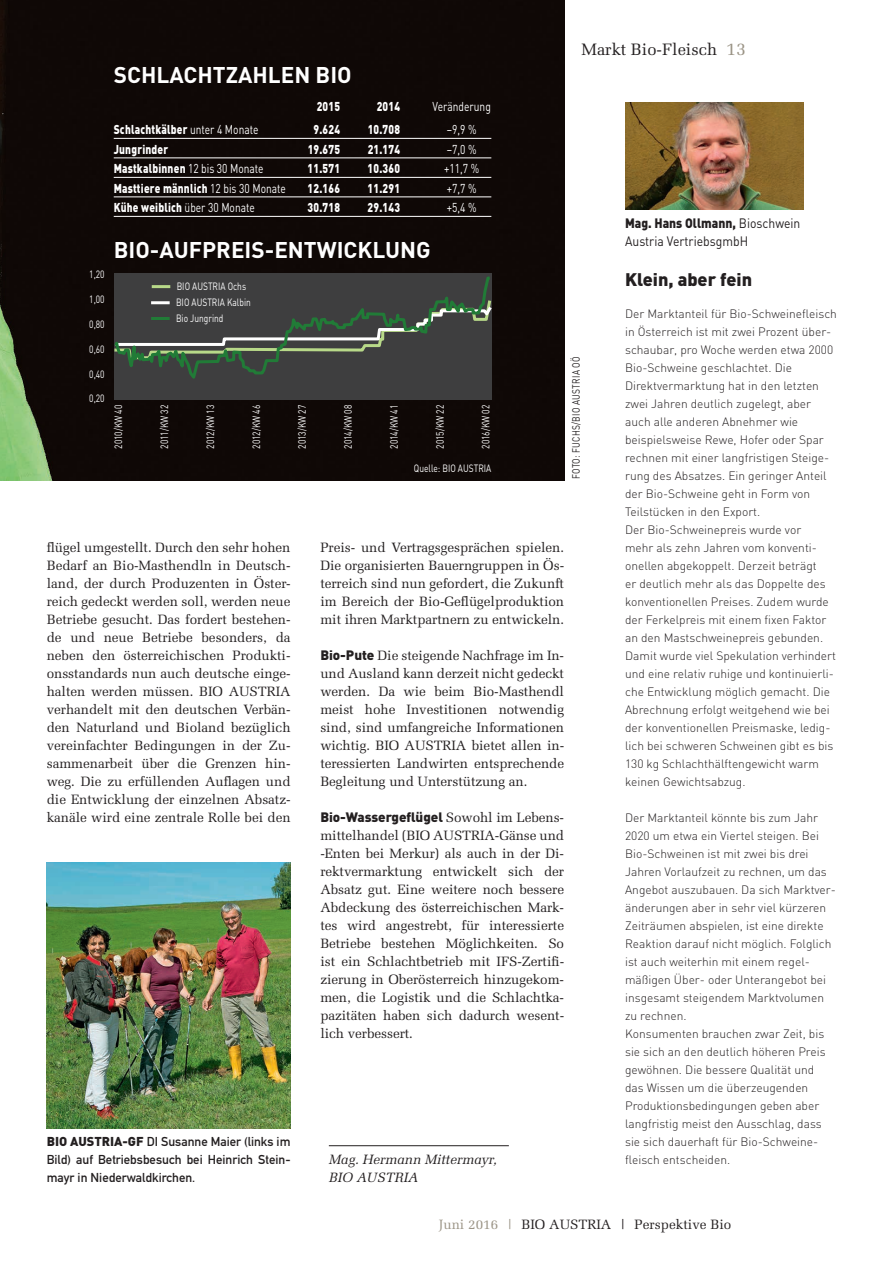
<style>
.page{position:relative;width:893px;height:1263px;background:#fff}
.page>*{position:absolute;margin:0;border:0;box-sizing:border-box;transform-origin:0 0}
.t1{font:700 22.5px "DIN";color:#fff}
.t2{font:900 18px "DIN";color:#231f20}
.t3{font:16.5px "Melior LT Std";color:#231f20}
.t4{font:13.5px/18px "Melior LT Std";letter-spacing:-.005em;color:#231f20;text-align:justify}
.t5{font:13.5px/18px "DIN";color:#231f20;scale:.9 1}
.t6{font:900 13.5px "DIN";letter-spacing:-.005em;color:#231f20}
.t7{font:italic 13.5px/18px "Melior LT Std";color:#231f20}
.t8{font:900 12.75px "DIN";letter-spacing:.02em;color:#fff;scale:.8 1}
.t9{font:12.75px/18px "DIN Mittelschrift Std";color:#231f20;text-align:justify}
.t10{font:12.75px "DIN";color:#fff;scale:.8 1}
.t11{font:300 12px/18px "DIN";color:#231f20}
.t12{font:10.5px/15.9px "DIN";color:#fff;scale:.8 1}
.t13{font:10.5px "DIN";letter-spacing:.03em;color:#231f20;scale:.8 1}
.s1{font-weight:400}
.s2{font-size:18px;color:#9b9486}
.s3{font-family:"DIN";font-weight:900}
.s4{font-family:"Melior LT Std";font-weight:400}
.s5{font-weight:900}
.s6{color:#9b9486}
</style>
<div class="page">
<div style="left:0;top:0;width:564px;height:480px;background:#0f0806"></div>
<hr style="left:329px;top:1145px;width:180px;height:1px;background:#231f20">
<hr style="left:114px;top:138px;width:377px;height:1px;background:#fff">
<hr style="left:114px;top:158px;width:377px;height:1px;background:#fff">
<hr style="left:114px;top:177px;width:377px;height:1px;background:#fff">
<hr style="left:114px;top:197px;width:377px;height:1px;background:#fff">
<hr style="left:114px;top:216px;width:377px;height:1px;background:#fff">
<img style="left:625px;top:102px;width:179px;height:107px">
<div style="left:114px;top:274px;width:377px;height:126px;background:#3e3e3f"></div>
<img style="left:47px;top:862px;width:244px;height:266px">
<svg style="left:111px;top:275px;width:384px;height:110px"></svg>
<hr style="left:152px;top:285px;width:18px;height:3px;background:#b8d989">
<hr style="left:151px;top:301px;width:19px;height:3px;background:#fff">
<hr style="left:151px;top:317px;width:19px;height:3px;background:#217b37">
<h1 class="t1" style="left:114px;top:60px;width:42px">SCHLA</h1>
<h1 class="t1" style="left:183px;top:60px;width:29px">CHTZAHLE</h1>
<h1 class="t1" style="left:294px;top:60px;width:47px">N BIO</h1>
<p class="t8" style="left:317px;top:97px;width:31px">2015</p>
<p class="t8" style="left:377px;top:97px;width:31px">2014</p>
<p class="t10" style="left:433px;top:98px;width:74px">Veränderung</p>
<p class="t8" style="left:114px;top:121px;width:182px">Schlachtkälber <span class="s1">unter 4 Monate</span></p>
<p class="t8" style="left:314px;top:121px;width:35px">9.624</p>
<p class="t8" style="left:368px;top:121px;width:42px">10.708</p>
<p class="t10" style="left:447px;top:122px;width:39px">–9,9 %</p>
<p class="t8" style="left:114px;top:141px;width:70px">Jungrinder</p>
<p class="t8" style="left:308px;top:141px;width:42px">19.675</p>
<p class="t8" style="left:368px;top:141px;width:42px">21.174</p>
<p class="t10" style="left:447px;top:141px;width:39px">–7,0 %</p>
<p class="t8" style="left:114px;top:160px;width:189px">Mastkalbinnen <span class="s1">12 bis 30 Monate</span></p>
<p class="t8" style="left:308px;top:160px;width:42px">11.571</p>
<p class="t8" style="left:368px;top:160px;width:42px">10.360</p>
<p class="t10" style="left:444px;top:161px;width:45px">+11,7 %</p>
<p class="t8" style="left:114px;top:180px;width:217px">Masttiere männlich <span class="s1">12 bis 30 Monate</span></p>
<p class="t8" style="left:308px;top:180px;width:42px">12.166</p>
<p class="t8" style="left:368px;top:180px;width:42px">11.291</p>
<p class="t10" style="left:447px;top:180px;width:39px">+7,7 %</p>
<p class="t8" style="left:114px;top:199px;width:178px">Kühe weiblich <span class="s1">über 30 Monate</span></p>
<p class="t8" style="left:308px;top:199px;width:42px">30.718</p>
<p class="t8" style="left:368px;top:199px;width:42px">29.143</p>
<p class="t10" style="left:447px;top:200px;width:39px">+5,4 %</p>
<h3 class="t3" style="left:581px;top:40px;width:166px">Markt Bio-Fleisch <span class="s2">13</span></h3>
<p class="t12" style="left:89px;top:266px;width:21px">1,20</p>
<p class="t12" style="left:89px;top:291px;width:21px">1,00</p>
<p class="t12" style="left:89px;top:316px;width:21px">0,80</p>
<p class="t12" style="left:89px;top:341px;width:21px">0,60</p>
<p class="t12" style="left:89px;top:366px;width:21px">0,40</p>
<p class="t12" style="left:89px;top:390px;width:21px">0,20</p>
<h1 class="t1" style="left:114px;top:235px;width:115px">BIO-AUFPREIS</h1>
<h1 class="t1" style="left:265px;top:235px;width:107px">-ENTWICKLU</h1>
<h1 class="t1" style="left:400px;top:235px;width:29px">NG</h1>
<p class="t12" style="left:176px;top:278px;width:95px">BIO AUSTRIA Ochs<br>BIO AUSTRIA Kalbin<br>Bio Jungrind</p>
<p class="t12" style="left:110px;top:449px;width:57px;rotate:-90deg">2010/KW 40</p>
<p class="t12" style="left:156px;top:449px;width:57px;rotate:-90deg">2011/KW 32</p>
<p class="t12" style="left:202px;top:449px;width:57px;rotate:-90deg">2012/KW 13</p>
<p class="t12" style="left:248px;top:449px;width:57px;rotate:-90deg">2012/KW 46</p>
<p class="t12" style="left:294px;top:449px;width:57px;rotate:-90deg">2013/KW 27</p>
<p class="t12" style="left:340px;top:449px;width:57px;rotate:-90deg">2014/KW 08</p>
<p class="t12" style="left:386px;top:449px;width:57px;rotate:-90deg">2014/KW 41</p>
<p class="t12" style="left:432px;top:449px;width:57px;rotate:-90deg">2015/KW 22</p>
<p class="t12" style="left:478px;top:449px;width:57px;rotate:-90deg">2016/KW 02</p>
<p class="t12" style="left:414px;top:460px;width:98px">Quelle: BIO AUSTRIA</p>
<p class="t13" style="left:569px;top:479px;width:155px;rotate:-90deg">Foto : Fuchs/BIO AUSTRIA OÖ</p>
<p class="t4" style="left:47px;top:538px;width:245px">flügel umgestellt. Durch den sehr hohen Bedarf an Bio-Masthendln in Deutsch&shy;land, der durch Produzenten in Öster&shy;reich gedeckt werden soll, werden neue Betriebe gesucht. Das fordert bestehen&shy;de und neue Betriebe besonders, da neben den österreichischen Produkti&shy;onsstandards nun auch deutsche einge&shy;halten werden müssen. BIO AUSTR</p>
<p class="t4" style="left:47px;top:682px;width:245px;text-indent:229px">IA verhandelt mit den deutschen Verbän&shy;den Naturland und Bioland bezüglich vereinfachter Bedingungen in der Zu&shy;sammenarbeit über die Grenzen hin&shy;weg. Die zu erfüllenden Auflagen und die Entwicklung der einzelnen Absatz&shy;kanäle wird eine zentrale Rolle bei den</p>
<p class="t4" style="left:320px;top:538px;width:245px">Preis- und Vertragsgesprächen spielen.<br>Die organisierten Bauerngruppen in Ös&shy;terreich sind nun gefordert, die Zukunft im Bereich der Bio-Geflügelproduktion mit ihren Marktpartnern zu entwickeln.</p>
<p class="t4" style="left:320px;top:646px;width:245px"><span class="s3">Bio-Pute</span> Die steigende Nachfrage im In&shy;und Ausland kann derzeit nicht gedeckt werden. Da wie beim Bio-Masthendl meist hohe Investitionen notwendig sind, sind umfangreiche Informationen wichtig. BIO AUSTR</p>
<p class="t4" style="left:320px;top:736px;width:245px;text-indent:131px">IA bietet allen in&shy;teressierten Landwirten entsprechende Begleitung und Unterstützung an.</p>
<p class="t6" style="left:320px;top:808px;width:245px">Bio-Wassergeflügel <span class="s4">Sowohl im Lebens-</span></p>
<p class="t4" style="left:320px;top:826px;width:134px">mittelhandel (BIO AUSTR</p>
<p class="t4" style="left:320px;top:826px;width:245px;text-indent:160px">IA-Gänse und -Enten bei Merkur) als auch in der Di&shy;rektvermarktung entwickelt sich der Absatz gut. Eine weitere noch bessere Abdeckung des österreichischen Mark&shy;tes wird angestrebt, für interessierte Betriebe bestehen Möglichkeiten. So ist ein Schlachtbetrieb mit IFS-Zertifi&shy;zierung in Oberösterreich hinzugekom&shy;men, die Logistik und die Schlachtka&shy;pazitäten haben sich dadurch wesent&shy;lich verbessert.</p>
<p class="t9" style="left:47px;top:1133px;width:245px"><span class="s3">BIO AUSTRIA-GF</span> DI Susanne Maier (links im Bild) auf Betriebsbesuch bei Heinrich Stein&shy;mayr in Niederwaldkirchen.</p>
<p class="t7" style="left:329px;top:1151px;width:170px">Mag. Hermann Mittermayr,<br>BIO AUSTRIA</p>
<p class="t5" style="left:625px;top:214px;width:196px"><span class="s5">Mag. Hans Ollmann,</span> Bioschwein<br>Austria VertriebsgmbH</p>
<h2 class="t2" style="left:625px;top:267px;width:128px">Klein, aber fein</h2>
<p class="t11" style="left:625px;top:305px;width:213px">Der Marktanteil für Bio-Schweinefleisch in Österreich ist mit zwei Prozent über&shy;schaubar, pro Woche werden etwa 2000<br>Bio-Schweine geschlachtet. Die Direktvermarktung hat in den letzten zwei Jahren deutlich zugelegt, aber auch alle anderen Abnehmer wie beispielsweise Rewe, H ofer oder Spar rechnen mit einer langfristigen Steige&shy;rung des Absatzes. Ein geringer Anteil der Bio-Schweine geht in Form von Teilstücken in den Export.<br>Der Bio-Schweinepreis wurde vor<br>mehr als zehn Jahren vom konventi&shy;onellen abgekoppelt. Derzeit beträgt<br>er deutlich mehr als das Doppelte des konventionellen Preises. Zudem wurde der Ferkelpreis mit einem fixen Faktor an den Mastschweinepreis gebunden.<br>Damit wurde viel Spekulation verhindert und eine relativ ruhige und kontinuierli&shy;che Entwicklung möglich gemacht. Die Abrechnung erfolgt weitgehend wie bei der konventionellen Preismaske, ledig&shy;lich bei schweren Schweinen gibt es bis 130 kg Schlachthälftengewicht warm keinen Gewichtsabzug.</p>
<p class="t11" style="left:625px;top:809px;width:212px">Der Marktanteil könnte bis zum Jahr 2020 um etwa ein Viertel steigen. Bei Bio-Schweinen ist mit zwei bis drei Jahren Vorlaufzeit zu rechnen, um das Angebot auszubauen. Da sich Marktver&shy;änderungen aber in sehr viel kürzeren Zeiträumen abspielen, ist eine direkte Reaktion darauf nicht möglich. Folglich ist auch weiterhin mit einem regel&shy;mäßigen Über- oder U nterangebot bei insgesamt steigendem Marktvolumen zu rechnen.<br>Konsumenten brauchen zwar Zeit, bis sie sich an den deutlich höheren Preis gewöhnen. Die bessere Qualität und das Wissen um die überzeugenden Produktionsbedingungen geben aber langfristig meist den Ausschlag, dass sie sich dauerhaft für Bio-Schweine&shy;fleisch entscheiden.</p>
<p class="t4" style="left:439px;top:1215px;width:294px"><span class="s6">Juni 2016 |</span> Bio Austria | Perspektive Bio</p>
</div>
